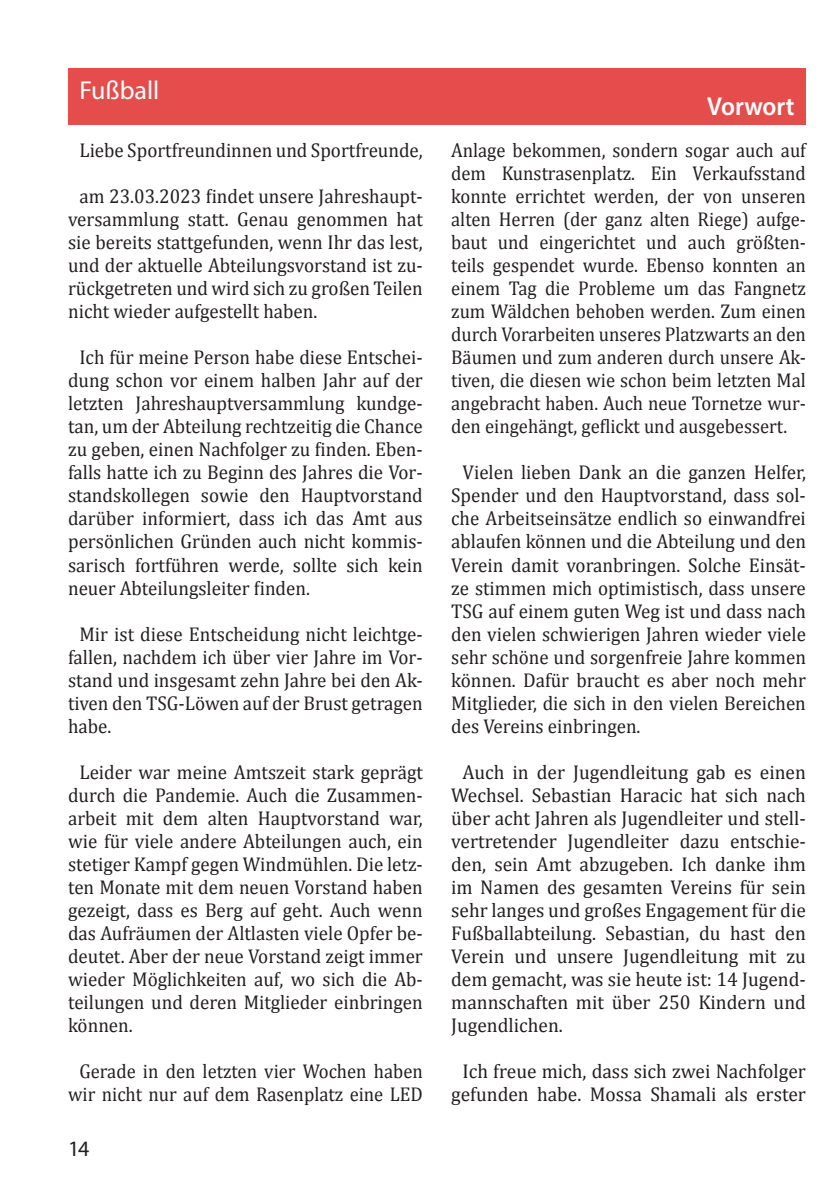
<style>
.page{position:relative;width:840px;height:1191px;background:#fff}
.page>*{position:absolute;margin:0;border:0;box-sizing:border-box;transform-origin:0 0}
.t1{font:26px "Myriad Pro";color:#fff}
.t2{font:600 26px "Myriad Pro";color:#fff;scale:.95 1}
.t3{font:22px "Myriad Pro";color:#231f20}
.t4{font:20px/23px "Cambria";color:#231f20;text-align:justify;scale:.95 1}
.t5{font:20px/23px "Cambria";color:#231f20;text-align:center;scale:.93 1}
.t6{font:20px/23px "Cambria";color:#231f20;text-align:justify}
</style>
<div class="page">
<div style="left:68px;top:68px;width:737px;height:57px;background:#e54d4d"></div>
<h1 class="t1" style="left:79px;top:74px;width:81px">Fußball</h1>
<p class="t4" style="left:79px;top:139px;width:363px">Liebe Sportfreundinnen und Sportfreunde,</p>
<p class="t4" style="left:68px;top:185px;width:374px;text-indent:11px">am 23.03.2023 findet unsere Jahreshaupt&shy;versammlung statt. Genau genommen hat sie bereits stattgefunden, wenn Ihr das lest, und der aktuelle Abteilungsvorstand ist zu&shy;rückgetreten und wird sich zu großen Teilen nicht wieder aufgestellt haben.</p>
<p class="t4" style="left:68px;top:346px;width:375px;text-indent:11px">Ich für meine Person habe diese Entschei&shy;dung schon vor einem halben Jahr auf der letzten Jahreshauptversammlung kundge&shy;tan, um der Abteilung rechtzeitig die Chance zu geben, einen Nachfolger zu finden. Eben&shy;falls hatte ich zu Beginn des Jahres die Vor&shy;standskollegen sowie den Hauptvorstand darüber informiert, dass ich das Amt aus persönlichen Gründen auch nicht kommis&shy;sarisch fortführen werde, sollte sich kein neuer Abteilungsleiter finden.</p>
<p class="t4" style="left:68px;top:622px;width:374px;text-indent:11px">Mir ist diese Entscheidung nicht leichtge&shy;fallen, nachdem ich über vier Jahre im Vor&shy;stand und insgesamt zehn Jahre bei den Ak&shy;tiven den TSG-Löwen auf der Brust getragen habe.</p>
<p class="t4" style="left:68px;top:760px;width:374px;text-indent:11px">Leider war meine Amtszeit stark geprägt durch die Pandemie. Auch die Zusammen&shy;arbeit mit dem alten Hauptvorstand war, wie für viele andere Abteilungen auch, ein stetiger Kampf gegen Windmühlen. Die letz&shy;ten Monate mit dem neuen Vorstand haben gezeigt, dass es Berg auf geht. Auch wenn das Aufräumen der Altlasten viele Opfer be&shy;deutet. Aber der neue Vorstand zeigt immer wieder Möglichkeiten auf, wo sich die Ab&shy;teilungen und deren Mitglieder einbringen können.</p>
<p class="t5" style="left:68px;top:1059px;width:383px">Gerade in den letzten vier Wochen haben wir nicht nur auf dem Rasenplatz eine LED</p>
<p class="t3" style="left:68px;top:1135px;width:23px">14</p>
<h1 class="t2" style="left:706px;top:89px;width:93px">Vorwort</h1>
<p class="t5" style="left:451px;top:139px;width:383px;text-align:justify">Anlage bekommen, sondern sogar auch auf dem Kunstrasenplatz. Ein Verkaufsstand konnte errichtet werden, der von unseren alten Herren (der ganz alten Riege) aufge&shy;baut und eingerichtet und auch größten&shy;teils gespendet wurde. Ebenso konnten an einem Tag die Probleme um das Fangnetz zum Wäldchen behoben werden. Zum einen durch Vorarbeiten unseres Platzwarts an den Bäumen und zum anderen durch unsere Ak&shy;tiven, die diesen wie schon beim letzten Mal angebracht haben. Auch neue Tornetze wur&shy;den eingehängt, geflickt und ausgebessert.</p>
<p class="t4" style="left:451px;top:461px;width:374px;text-indent:11px">Vielen lieben Dank an die ganzen Helfer, Spender und den Hauptvorstand, dass sol&shy;che Arbeitseinsätze endlich so einwandfrei ablaufen können und die Abteilung und den Verein damit voranbringen. Solche Einsät&shy;ze stimmen mich optimistisch, dass unsere TSG auf einem guten Weg ist und dass nach den vielen schwierigen Jahren wieder viele sehr schöne und sorgenfreie Jahre kommen können. Dafür braucht es aber noch mehr Mitglieder, die sich in den vielen Bereichen des Vereins einbringen.</p>
<p class="t6" style="left:451px;top:760px;width:356px;text-indent:11px">Auch in der Jugendleitung gab es einen Wechsel. Sebastian Haracic hat sich nach über acht Jahren als Jugendleiter und stell&shy;vertretender Jugendleiter dazu entschie&shy;den, sein Amt abzugeben. Ich danke ihm im Namen des gesamten Vereins für sein sehr langes und großes Engagement für die Fußballabteilung. Sebastian, du hast den Verein und unsere Jugendleitung mit zu dem gemacht, was sie heute ist: 14 Jugend&shy;mannschaften mit über 250 Kindern und Jugendlichen.</p>
<p class="t6" style="left:451px;top:1059px;width:356px;text-align:center">Ich freue mich, dass sich zwei Nachfolger gefunden habe. Mossa Shamali als erster</p>
</div>
